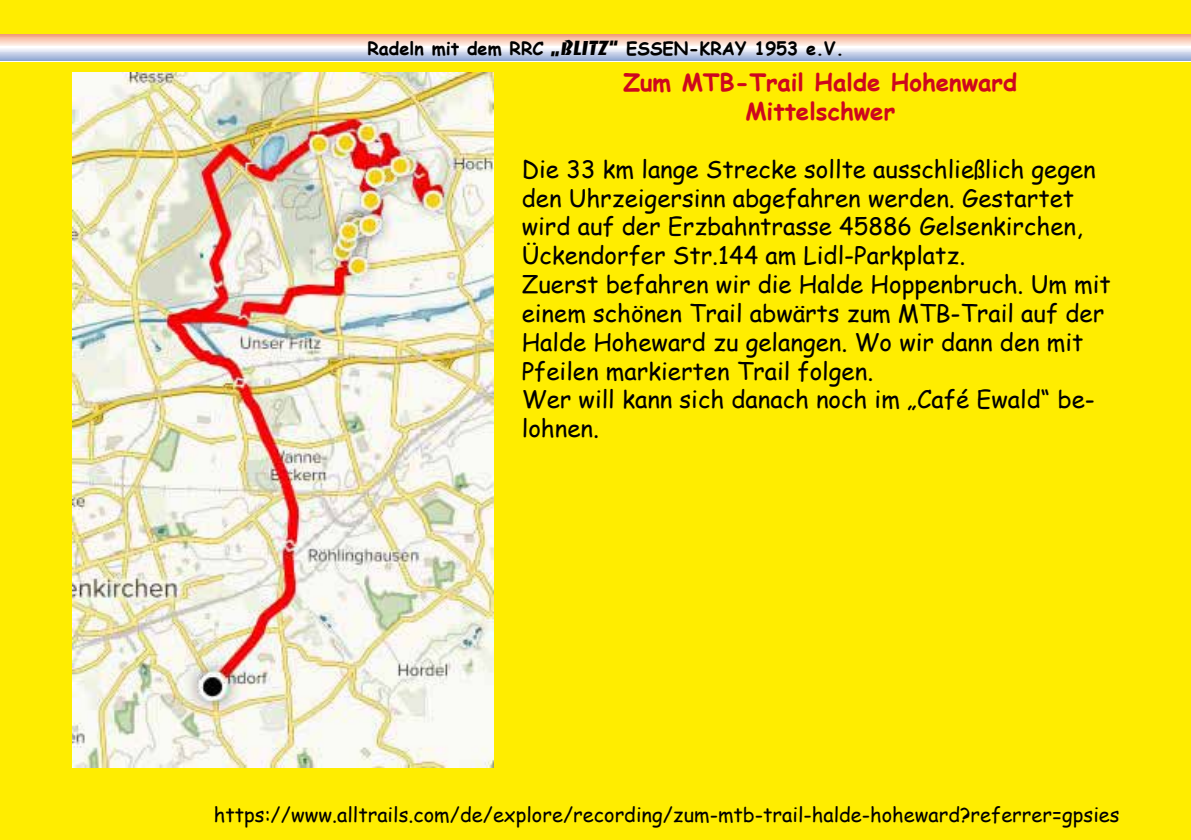
<style>
.page{position:relative;width:1191px;height:840px;background:#fff}
.page>*{position:absolute;margin:0;border:0;box-sizing:border-box;transform-origin:0 0}
.t1{font:24px/28.8px "Comic Sans MS";color:#000}
.t2{font:700 24px/28.8px "Comic Sans MS";color:#cd071e;text-align:center}
.t3{font:20px "Comic Sans MS";color:#000}
.t4{font:700 18px "Comic Sans MS";color:#000}
.s1{font-family:"Banco";font-weight:400;font-size:20px}
</style>
<div class="page">
<div style="left:0;top:0;width:1191px;height:839px;background:#ffed00"></div>
<hr style="left:0;top:34px;width:1191px;height:1px;background:#f29a79">
<hr style="left:0;top:35px;width:1191px;height:1px;background:#f3a282">
<hr style="left:0;top:36px;width:1191px;height:1px;background:#f4aa8c">
<hr style="left:0;top:37px;width:1191px;height:1px;background:#f7b99f">
<hr style="left:0;top:38px;width:1191px;height:1px;background:#f8c1a8">
<hr style="left:0;top:39px;width:1191px;height:1px;background:#f9c8b2">
<hr style="left:0;top:40px;width:1191px;height:1px;background:#facfbb">
<hr style="left:0;top:41px;width:1191px;height:1px;background:#fbd6c5">
<hr style="left:0;top:42px;width:1191px;height:1px;background:#fbddcf">
<hr style="left:0;top:43px;width:1191px;height:1px;background:#fce4d8">
<hr style="left:0;top:44px;width:1191px;height:1px;background:#fdebe2">
<hr style="left:0;top:45px;width:1191px;height:1px;background:#fef2eb">
<hr style="left:0;top:46px;width:1191px;height:1px;background:#fff">
<hr style="left:0;top:47px;width:1191px;height:1px;background:#fff">
<hr style="left:0;top:48px;width:1191px;height:1px;background:#f7f8fc">
<hr style="left:0;top:49px;width:1191px;height:1px;background:#f0f2f9">
<hr style="left:0;top:50px;width:1191px;height:1px;background:#e8ebf6">
<hr style="left:0;top:51px;width:1191px;height:1px;background:#d8dfef">
<hr style="left:0;top:52px;width:1191px;height:1px;background:#d0d8ec">
<hr style="left:0;top:53px;width:1191px;height:1px;background:#c8d2e9">
<hr style="left:0;top:54px;width:1191px;height:1px;background:#c0cbe6">
<hr style="left:0;top:55px;width:1191px;height:1px;background:#b8c5e2">
<hr style="left:0;top:56px;width:1191px;height:1px;background:#afbfdf">
<hr style="left:0;top:57px;width:1191px;height:1px;background:#a7b9dc">
<hr style="left:0;top:58px;width:1191px;height:1px;background:#9eb3d9">
<hr style="left:0;top:59px;width:1191px;height:1px;background:#95acd5">
<hr style="left:0;top:60px;width:1191px;height:1px;background:#8ca6d2">
<img style="left:72px;top:72px;width:421px;height:694px">
<p class="t4" style="left:367px;top:35px;width:478px">Radeln mit dem RRC <span class="s1">„BLITZ“</span> ESSEN-KRAY 1953 e.V.</p>
<p class="t2" style="left:623px;top:67px;width:395px">Zum MTB-Trail Halde Hohenward<br>Mittelschwer</p>
<p class="t1" style="left:522px;top:154px;width:590px">Die 33 km lange Strecke sollte ausschließlich gegen den Uhrzeigersinn abgefahren werden. Gestartet wird auf der Erzbahntrasse 45886 Gelsenkirchen, Ückendorfer Str.144 am Lidl-Parkplatz.<br>Zuerst befahren wir die Halde Hoppenbruch. Um mit einem schönen Trail abwärts zum MTB-Trail auf der Halde Hoheward zu gelangen. Wo wir dann den mit Pfeilen markierten Trail folgen.<br>Wer will kann sich danach noch im „Café Ewald“ be&shy;lohnen.</p>
<p class="t3" style="left:214px;top:799px;width:907px">https://www.alltrails.com/de/explore/recording/zum-mtb-trail-halde-hoheward?referrer=gpsies</p>
</div>
